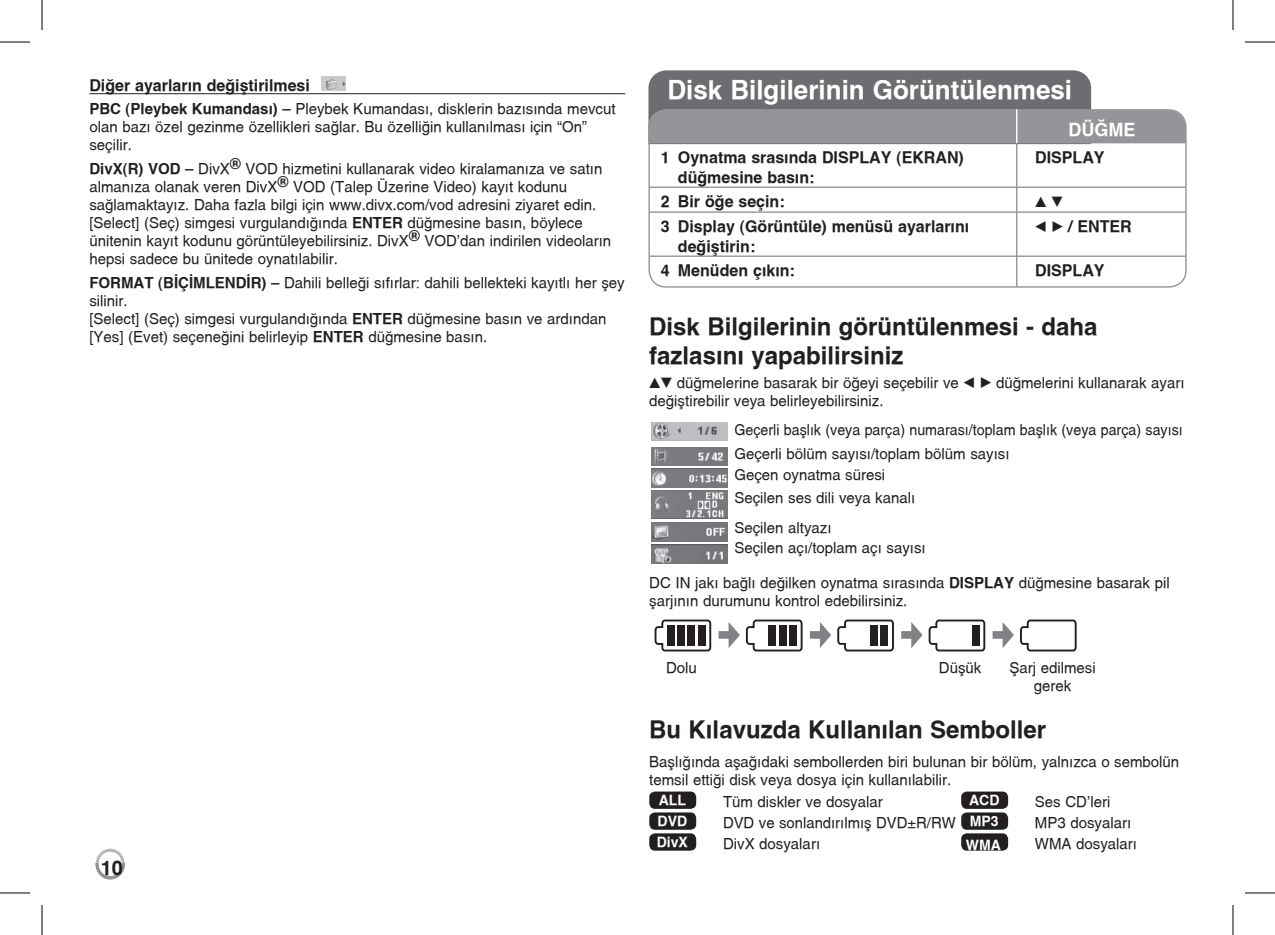
<style>
.page{position:relative;width:1275px;height:935px;background:#fff}
.page>*{position:absolute;margin:0;border:0;box-sizing:border-box;transform-origin:0 0}
.t1{font:700 26px "KT Turkish Helvetica";color:#fff}
.t2{font:700 24px/28.8px "KT Turkish Helvetica";color:#231f20}
.t3{font:700 20px "KT Turkish Helvetica";color:#231f20}
.t4{font:700 18px "KT Turkish Helvetica";color:#fff}
.t5{font:700 16px/24.8px "KT Turkish Helvetica";color:#231f20}
.t6{font:15px/18px "KT Turkish Helvetica";color:#231f20}
.t7{font:15px/23.6px "KT Turkish Helvetica";color:#231f20;scale:.95 1}
.t8{font:15px "Sony PS Common";color:#231f20}
.t9{font:700 14px "KT Turkish Helvetica";color:#fff}
.s1{font-weight:700}
.s2{font-family:"Sony PS Common";font-weight:400;font-size:15px}
.s3{font-family:"Sony PS Common"}
.s4{font-weight:700;font-size:14px;color:#fff}
</style>
<div class="page">
<svg style="left:95px;top:848px;width:30px;height:32px"></svg>
<hr style="left:89px;top:93px;width:536px;height:1px;background:#231f20">
<img style="left:322px;top:77px;width:24px;height:14px">
<svg style="left:654px;top:619px;width:58px;height:33px"></svg>
<svg style="left:718px;top:619px;width:85px;height:33px"></svg>
<svg style="left:810px;top:619px;width:84px;height:33px"></svg>
<svg style="left:901px;top:619px;width:176px;height:33px"></svg>
<div style="left:649px;top:791px;width:47px;height:17px;background:#231f20;border-radius:6px"></div>
<div style="left:961px;top:791px;width:47px;height:17px;background:#231f20;border-radius:6px"></div>
<div style="left:649px;top:812px;width:47px;height:17px;background:#231f20;border-radius:6px"></div>
<div style="left:961px;top:812px;width:47px;height:17px;background:#231f20;border-radius:6px"></div>
<div style="left:649px;top:833px;width:47px;height:17px;background:#231f20;border-radius:6px"></div>
<div style="left:961px;top:833px;width:47px;height:17px;background:#231f20;border-radius:6px"></div>
<img style="left:651px;top:422px;width:76px;height:19px">
<img style="left:651px;top:447px;width:76px;height:19px">
<img style="left:651px;top:469px;width:76px;height:18px">
<img style="left:651px;top:490px;width:76px;height:28px">
<img style="left:651px;top:522px;width:76px;height:19px">
<img style="left:651px;top:544px;width:76px;height:19px">
<svg style="left:648px;top:70px;width:537px;height:74px;background:#8d8e91"></svg>
<hr style="left:649px;top:186px;width:536px;height:2px;background:#939598">
<hr style="left:649px;top:211px;width:536px;height:2px;background:#939598">
<hr style="left:649px;top:255px;width:536px;height:2px;background:#939598">
<hr style="left:1016px;top:109px;width:1px;height:34px;background:#fff">
<hr style="left:1016px;top:143px;width:1px;height:143px;background:#939598">
<hr style="left:0;top:42px;width:30px;height:1px;background:#000">
<hr style="left:1245px;top:42px;width:30px;height:1px;background:#000">
<hr style="left:0;top:892px;width:30px;height:1px;background:#000">
<hr style="left:1245px;top:892px;width:30px;height:1px;background:#000">
<hr style="left:42px;top:0;width:1px;height:30px;background:#000">
<hr style="left:42px;top:904px;width:1px;height:30px;background:#000">
<hr style="left:1232px;top:0;width:1px;height:30px;background:#000">
<hr style="left:1232px;top:904px;width:1px;height:30px;background:#000">
<p class="t5" style="left:89px;top:72px;width:222px">Di©er ayarların de©ißtirilmesi</p>
<p class="t6" style="left:89px;top:100px;width:528px"><span class="s1">PBC (Pleybek Kumandası) –</span> Pleybek Kumandası, disklerin bazısında mevcut olan bazı özel gezinme özellikleri sa©lar. Bu özelli©in kullanılması için “On” seçilir.</p>
<p class="t6" style="left:89px;top:160px;width:523px"><span class="s1">DivX(R) VOD –</span> DivX<sup>®</sup> VOD hizmetini kullanarak video kiralamanıza ve satın almanıza olanak veren DivX<sup>®</sup> VOD (Talep Üzerine Video) kayıt kodunu sa©lamaktayız. Daha fazla bilgi için www.divx.com/vod adresini ziyaret edin. [Select] (Seç) simgesi vurgulandı©ında <span class="s1">ENTER</span> dü©mesine basın, böylece ünitenin kayıt kodunu görüntüleyebilirsiniz. DivX<sup>®</sup> VOD’dan indirilen videoların hepsi sadece bu ünitede oynatılabilir.</p>
<p class="t6" style="left:89px;top:273px;width:537px"><span class="s1">FORMAT (B|Ç|MLEND|R) –</span> Dahili belle©i sıfırlar: dahili bellekteki kayıtlı her ßey silinir.<br>[Select] (Seç) simgesi vurgulandı©ında <span class="s1">ENTER</span> dü©mesine basın ve ardından [Yes] (Evet) seçene©ini belirleyip <span class="s1">ENTER</span> dü©mesine basın.</p>
<h3 class="t3" style="left:101px;top:855px;width:24px">10</h3>
<h1 class="t1" style="left:667px;top:75px;width:406px">Disk Bilgilerinin Görüntülenmesi</h1>
<p class="t4" style="left:1068px;top:119px;width:68px">DÜ˝ME</p>
<p class="t5" style="left:661px;top:145px;width:304px">1 Oynatma srasında DISPLAY (EKRAN)</p>
<p class="t5" style="left:1035px;top:145px;width:71px">DISPLAY</p>
<p class="t5" style="left:661px;top:164px;width:155px;text-indent:17px">dü©mesine basın:<br>2 Bir ö©e seçin:</p>
<p class="t8" style="left:1035px;top:193px;width:29px">v V</p>
<p class="t5" style="left:661px;top:214px;width:310px">3 Display (Görüntüle) menüsü ayarlarını</p>
<p class="t5" style="left:1035px;top:214px;width:98px"><span class="s2">b B</span> / ENTER</p>
<p class="t5" style="left:661px;top:233px;width:135px;text-indent:17px">de©ißtirin:<br>4 Menüden çıkın:</p>
<p class="t5" style="left:1035px;top:258px;width:71px">DISPLAY</p>
<h2 class="t2" style="left:649px;top:312px;width:450px">Disk Bilgilerinin görüntülenmesi - daha fazlasını yapabilirsiniz</h2>
<p class="t6" style="left:649px;top:373px;width:537px"><span class="s3">vV</span> dü©melerine basarak bir ö©eyi seçebilir ve <span class="s3">b B</span> dü©melerini kullanarak ayarı de©ißtirebilir veya belirleyebilirsiniz.</p>
<p class="t7" style="left:734px;top:418px;width:473px">Geçerli baßlık (veya parça) numarası/toplam baßlık (veya parça) sayısı<br>Geçerli bölüm sayısı/toplam bölüm sayısı</p>
<p class="t6" style="left:734px;top:462px;width:182px;line-height:23.6px">Geçen oynatma süresi<br>Seçilen ses dili veya kanalı</p>
<p class="t6" style="left:734px;top:517px;width:193px;line-height:20.8px">Seçilen altyazı<br>Seçilen açı/toplam açı sayısı</p>
<p class="t6" style="left:649px;top:574px;width:522px">DC IN jakı ba©lı de©ilken oynatma sırasında <span class="s1">DISPLAY</span> dü©mesine basarak pil ßarjının durumunu kontrol edebilirsiniz.</p>
<p class="t6" style="left:666px;top:658px;width:32px">Dolu</p>
<p class="t6" style="left:939px;top:658px;width:44px">Düßük</p>
<p class="t6" style="left:1009px;top:658px;width:88px;text-align:center">Íarj edilmesi gerek</p>
<h2 class="t2" style="left:649px;top:714px;width:398px">Bu Kılavuzda Kullanılan Semboller</h2>
<p class="t6" style="left:649px;top:752px;width:531px">Baßlı©ında aßa©ıdaki sembollerden biri bulunan bir bölüm, yalnızca o sembolün temsil etti©i disk veya dosya için kullanılabilir.</p>
<p class="t9" style="left:659px;top:791px;width:29px">ALL</p>
<p class="t6" style="left:723px;top:792px;width:161px">Tüm diskler ve dosyalar</p>
<p class="t9" style="left:969px;top:791px;width:32px">ACD</p>
<p class="t6" style="left:1035px;top:792px;width:77px">Ses CD’leri</p>
<p class="t9" style="left:657px;top:812px;width:31px">DVD</p>
<p class="t6" style="left:723px;top:813px;width:277px">DVD ve sonlandırılmıß DVD±R/RW <span class="s4">MP3</span></p>
<p class="t6" style="left:1035px;top:813px;width:98px">MP3 dosyaları</p>
<p class="t9" style="left:657px;top:833px;width:33px">DivX</p>
<p class="t6" style="left:723px;top:834px;width:99px">DivX dosyaları</p>
<p class="t9" style="left:966px;top:836px;width:36px">WMA</p>
<p class="t6" style="left:1035px;top:834px;width:104px">WMA dosyaları</p>
</div>
